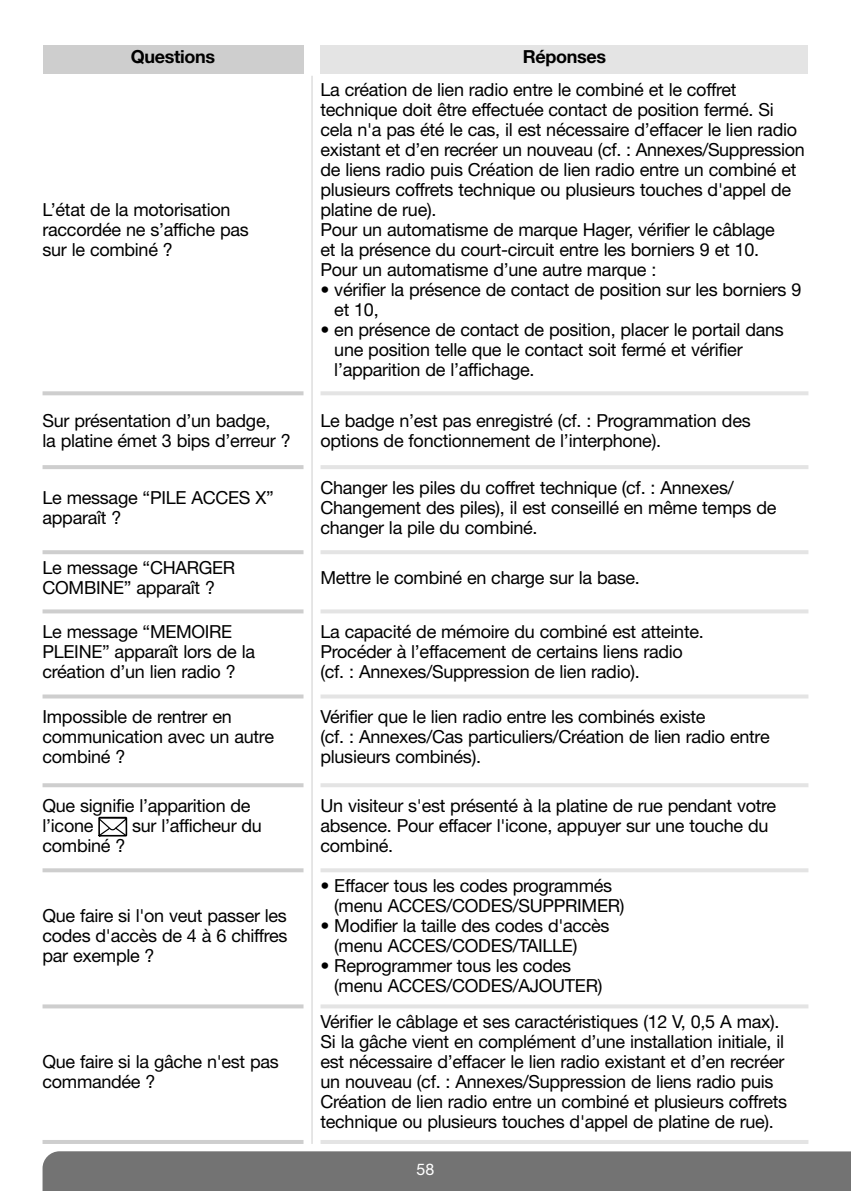
<style>
.page{position:relative;width:851px;height:1191px;background:#fff}
.page>*{position:absolute;margin:0;border:0;box-sizing:border-box;transform-origin:0 0}
.t1{font:18px/20px "Helvetica Neue LT Com";letter-spacing:-.015em;color:#000}
.t2{font:700 18px "Helvetica Neue LT Com";letter-spacing:-.015em;color:#000}
.t3{font:16px "Helvetica Neue LT Com";color:#fff}
</style>
<div class="page">
<div style="left:43px;top:1151px;width:807px;height:40px;background:#737373"></div>
<div style="left:43px;top:45px;width:260px;height:29px;background:#cecece"></div>
<div style="left:320px;top:45px;width:488px;height:29px;background:#e4e4e4"></div>
<svg style="left:43px;top:391px;width:260px;height:4px"></svg>
<hr style="left:320px;top:391px;width:488px;height:4px;background:#e4e4e4">
<hr style="left:43px;top:465px;width:260px;height:4px;background:#cecece">
<hr style="left:320px;top:465px;width:488px;height:4px;background:#e4e4e4">
<hr style="left:43px;top:550px;width:260px;height:4px;background:#cecece">
<hr style="left:320px;top:550px;width:488px;height:4px;background:#e4e4e4">
<svg style="left:43px;top:609px;width:260px;height:4px"></svg>
<hr style="left:320px;top:609px;width:488px;height:4px;background:#e4e4e4">
<svg style="left:43px;top:694px;width:260px;height:4px"></svg>
<svg style="left:320px;top:694px;width:488px;height:4px;fill:#e4e4e4"></svg>
<hr style="left:43px;top:783px;width:260px;height:4px;background:#cecece">
<hr style="left:320px;top:783px;width:488px;height:4px;background:#e4e4e4">
<svg style="left:43px;top:868px;width:260px;height:4px"></svg>
<hr style="left:320px;top:868px;width:488px;height:4px;background:#e4e4e4">
<hr style="left:311px;top:76px;width:1px;height:1068px;background:#cecece">
<svg style="left:98px;top:816px;width:29px;height:20px"></svg>
<svg style="left:43px;top:1004px;width:260px;height:4px"></svg>
<hr style="left:320px;top:1004px;width:488px;height:4px;background:#e4e4e4">
<hr style="left:43px;top:1140px;width:260px;height:4px;background:#cecece">
<hr style="left:320px;top:1140px;width:488px;height:4px;background:#e4e4e4">
<p class="t2" style="left:131px;top:47px;width:86px">Questions</p>
<p class="t1" style="left:43px;top:200px;width:208px">L’état de la motorisation raccordée ne s’affiche pas sur le combiné ?</p>
<p class="t2" style="left:522px;top:47px;width:85px">Réponses</p>
<p class="t1" style="left:320px;top:80px;width:485px">La création de lien radio entre le combiné et le coffret technique doit être effectuée contact de position fermé. Si cela n'a pas été le cas, il est nécessaire d’effacer le lien radio existant et d’en recréer un nouveau (cf. : Annexes/Suppression de liens radio puis Création de lien radio entre un combiné et plusieurs coffrets technique ou plusieurs touches d'appel de platine de rue).<br>Pour un automatisme de marque Hager, vérifier le câblage<br>et la présence du court-circuit entre les borniers 9 et 10.<br>Pour un automatisme d’une autre marque :</p>
<p class="t1" style="left:334px;top:280px;width:468px;text-indent:-14px">• vérifier la présence de contact de position sur les borniers 9 et 10,</p>
<p class="t1" style="left:334px;top:320px;width:451px;text-indent:-14px">• en présence de contact de position, placer le portail dans une position telle que le contact soit fermé et vérifier l’apparition de l’affichage.</p>
<p class="t1" style="left:43px;top:410px;width:249px">Sur présentation d’un badge,<br>la platine émet 3 bips d’erreur ?</p>
<p class="t1" style="left:320px;top:410px;width:431px">Le badge n’est pas enregistré (cf. : Programmation des options de fonctionnement de l’interphone).</p>
<p class="t1" style="left:43px;top:487px;width:233px">Le message “PILE ACCES X” apparaît ?</p>
<p class="t1" style="left:320px;top:477px;width:457px">Changer les piles du coffret technique (cf. : Annexes/<br>Changement des piles), il est conseillé en même temps de changer la pile du combiné.</p>
<p class="t1" style="left:43px;top:558px;width:194px">Le message “CHARGER<br>COMBINE” apparaît ?</p>
<p class="t1" style="left:320px;top:568px;width:321px">Mettre le combiné en charge sur la base.</p>
<p class="t1" style="left:43px;top:621px;width:214px">Le message “MEMOIRE<br>PLEINE” apparaît lors de la création d’un lien radio ?</p>
<p class="t1" style="left:320px;top:621px;width:384px">La capacité de mémoire du combiné est atteinte.<br>Procéder à l’effacement de certains liens radio (cf. : Annexes/Suppression de lien radio).</p>
<p class="t1" style="left:43px;top:706px;width:233px">Impossible de rentrer en communication avec un autre combiné ?</p>
<p class="t1" style="left:320px;top:706px;width:450px">Vérifier que le lien radio entre les combinés existe<br>(cf. : Annexes/Cas particuliers/Création de lien radio entre plusieurs combinés).</p>
<p class="t1" style="left:43px;top:795px;width:209px">Que signifie l’apparition de l’icone</p>
<p class="t1" style="left:320px;top:795px;width:457px">Un visiteur s'est présenté à la platine de rue pendant votre absence. Pour effacer l'icone, appuyer sur une touche du combiné.</p>
<p class="t1" style="left:132px;top:815px;width:131px">sur l’afficheur du</p>
<p class="t1" style="left:43px;top:835px;width:84px">combiné ?</p>
<p class="t1" style="left:43px;top:905px;width:246px;text-align:justify">Que faire si l'on veut passer les codes d'accès de 4 à 6 chiffres par exemple ?</p>
<p class="t1" style="left:43px;top:1052px;width:238px">Que faire si la gâche n'est pas commandée ?</p>
<p class="t1" style="left:334px;top:875px;width:291px;text-indent:-14px">• Effacer tous les codes programmés (menu ACCES/CODES/SUPPRIMER)</p>
<p class="t1" style="left:334px;top:915px;width:277px;text-indent:-14px">• Modifier la taille des codes d'accès (menu ACCES/CODES/TAILLE)</p>
<p class="t1" style="left:334px;top:955px;width:269px;text-indent:-14px">• Reprogrammer tous les codes (menu ACCES/CODES/AJOUTER)</p>
<p class="t1" style="left:320px;top:1012px;width:468px">Vérifier le câblage et ses caractéristiques (12 V, 0,5 A max).<br>Si la gâche vient en complément d’une installation initiale, il est nécessaire d’effacer le lien radio existant et d’en recréer un nouveau (cf. : Annexes/Suppression de liens radio puis Création de lien radio entre un combiné et plusieurs coffrets technique ou plusieurs touches d'appel de platine de rue).</p>
<p class="t3" style="left:416px;top:1159px;width:19px">58</p>
</div>
